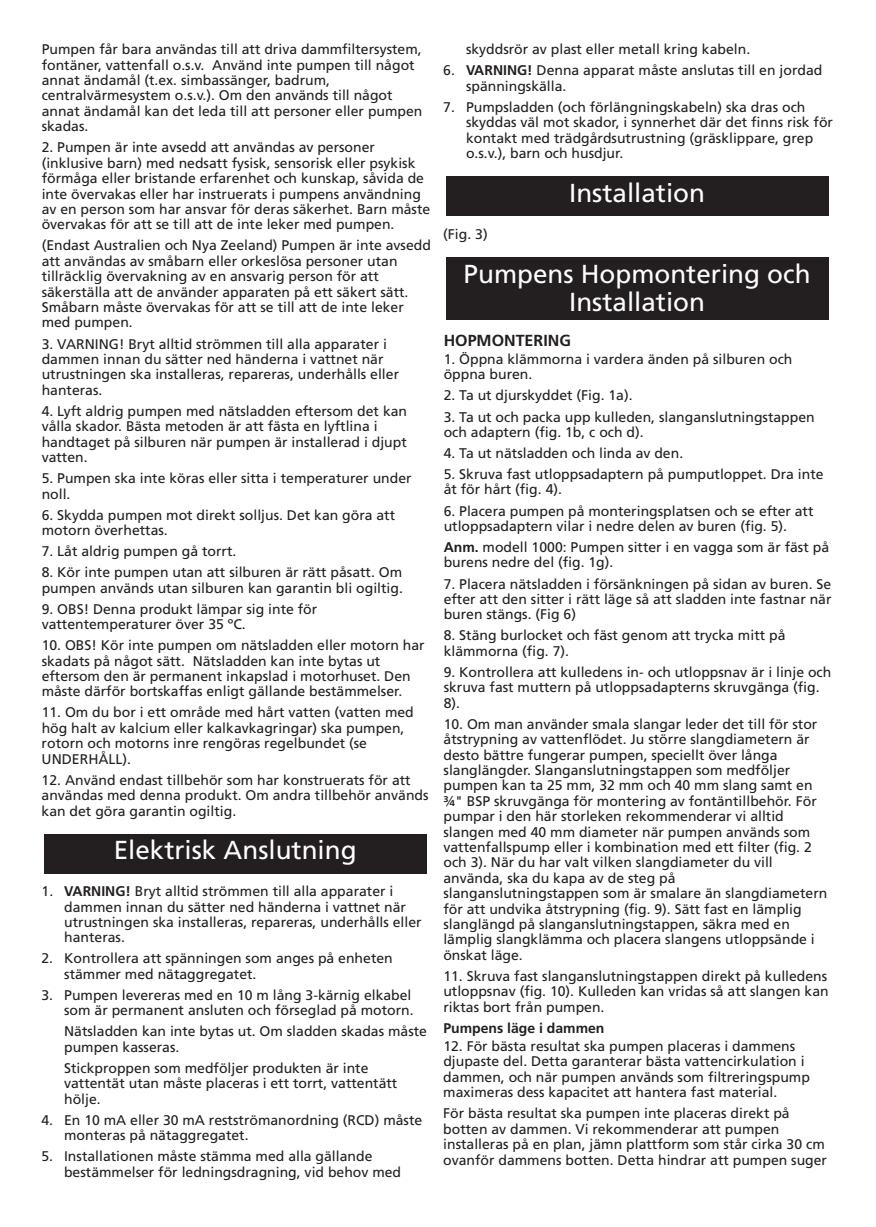
<style>
.page{position:relative;width:876px;height:1227px;background:#fff}
.page>*{position:absolute;margin:0;border:0;box-sizing:border-box;transform-origin:0 0}
.t1{font:26px/28px "Frutiger";color:#fff;text-align:center}
.t2{font:700 16px "Frutiger";color:#231f20}
.t3{font:14px/15.4px "Frutiger";color:#231f20}
.t4{font:700 14px "Frutiger";color:#231f20}
.s1{font-weight:700}
</style>
<div class="page">
<div style="left:445px;top:176px;width:383px;height:40px;background:#231f20"></div>
<div style="left:445px;top:257px;width:383px;height:63px;background:#231f20"></div>
<div style="left:44px;top:833px;width:382px;height:40px;background:#231f20"></div>
<p class="t3" style="left:42px;top:43px;width:382px">Pumpen får bara användas till att driva dammfiltersystem, fontäner, vattenfall o.s.v. Använd inte pumpen till något annat ändamål (t.ex. simbassänger, badrum, centralvärmesystem o.s.v.). Om den används till något annat ändamål kan det leda till att personer eller pumpen skadas.</p>
<p class="t3" style="left:42px;top:141px;width:390px">2. Pumpen är inte avsedd att användas av personer (inklusive barn) med nedsatt fysisk, sensorisk eller psykisk förmåga eller bristande erfarenhet och kunskap, såvida de inte övervakas eller har instruerats i pumpens användning av en person som har ansvar för deras säkerhet. Barn måste övervakas för att se till att de inte leker med pumpen.</p>
<p class="t3" style="left:42px;top:239px;width:390px">(Endast Australien och Nya Zeeland) Pumpen är inte avsedd att användas av småbarn eller orkeslösa personer utan tillräcklig övervakning av en ansvarig person för att säkerställa att de använder apparaten på ett säkert sätt.<br>Småbarn måste övervakas för att se till att de inte leker med pumpen.</p>
<p class="t3" style="left:42px;top:337px;width:359px">3. VARNING! Bryt alltid strömmen till alla apparater i dammen innan du sätter ned händerna i vattnet när utrustningen ska installeras, repareras, underhålls eller hanteras.</p>
<p class="t3" style="left:42px;top:404px;width:367px">4. Lyft aldrig pumpen med nätsladden eftersom det kan vålla skador. Bästa metoden är att fästa en lyftlina i handtaget på silburen när pumpen är installerad i djupt vatten.</p>
<p class="t3" style="left:42px;top:471px;width:371px">5. Pumpen ska inte köras eller sitta i temperaturer under noll.</p>
<p class="t3" style="left:42px;top:508px;width:355px">6. Skydda pumpen mot direkt solljus. Det kan göra att motorn överhettas.</p>
<p class="t3" style="left:42px;top:544px;width:196px">7. Låt aldrig pumpen gå torrt.</p>
<p class="t3" style="left:42px;top:565px;width:362px">8. Kör inte pumpen utan att silburen är rätt påsatt. Om pumpen används utan silburen kan garantin bli ogiltig.</p>
<p class="t3" style="left:42px;top:602px;width:277px">9. OBS! Denna produkt lämpar sig inte för vattentemperaturer över 35 ºC.</p>
<p class="t3" style="left:42px;top:638px;width:384px">10. OBS! Kör inte pumpen om nätsladden eller motorn har skadats på något sätt. Nätsladden kan inte bytas ut eftersom den är permanent inkapslad i motorhuset. Den måste därför bortskaffas enligt gällande bestämmelser.</p>
<p class="t3" style="left:42px;top:706px;width:373px">11. Om du bor i ett område med hårt vatten (vatten med hög halt av kalcium eller kalkavkagringar) ska pumpen, rotorn och motorns inre rengöras regelbundet (se UNDERHÅLL).</p>
<p class="t3" style="left:42px;top:773px;width:388px">12. Använd endast tillbehör som har konstruerats för att användas med denna produkt. Om andra tillbehör används kan det göra garantin ogiltig.</p>
<h1 class="t1" style="left:114px;top:838px;width:244px">Elektrisk Anslutning</h1>
<p class="t3" style="left:64px;top:884px;width:359px;text-indent:-23px">1. <span class="s1">VARNING!</span> Bryt alltid strömmen till alla apparater i dammen innan du sätter ned händerna i vattnet när utrustningen ska installeras, repareras, underhålls eller hanteras.</p>
<p class="t3" style="left:64px;top:952px;width:330px;text-indent:-23px">2. Kontrollera att spänningen som anges på enheten stämmer med nätaggregatet.</p>
<p class="t3" style="left:41px;top:988px;width:373px;text-align:right">3. Pumpen levereras med en 10 m lång 3-kärnig elkabel som är permanent ansluten och förseglad på motorn.</p>
<p class="t3" style="left:64px;top:1025px;width:364px">Nätsladden kan inte bytas ut. Om sladden skadas måste pumpen kasseras.</p>
<p class="t3" style="left:64px;top:1061px;width:334px">Stickproppen som medföljer produkten är inte vattentät utan måste placeras i ett torrt, vattentätt hölje.</p>
<p class="t3" style="left:64px;top:1113px;width:359px;text-indent:-23px">4. En 10 mA eller 30 mA restströmanordning (RCD) måste monteras på nätaggregatet.</p>
<p class="t3" style="left:64px;top:1149px;width:338px;text-indent:-23px">5. Installationen måste stämma med alla gällande bestämmelser för ledningsdragning, vid behov med</p>
<p class="t3" style="left:466px;top:43px;width:285px">skyddsrör av plast eller metall kring kabeln.</p>
<p class="t3" style="left:466px;top:64px;width:357px;text-indent:-23px">6. <span class="s1">VARNING!</span> Denna apparat måste anslutas till en jordad spänningskälla.</p>
<p class="t3" style="left:466px;top:100px;width:368px;text-indent:-23px">7. Pumpsladden (och förlängningskabeln) ska dras och skyddas väl mot skador, i synnerhet där det finns risk för kontakt med trädgårdsutrustning (gräsklippare, grep o.s.v.), barn och husdjur.</p>
<p class="t3" style="left:443px;top:227px;width:46px">(Fig. 3)</p>
<h1 class="t1" style="left:569px;top:180px;width:137px">Installation</h1>
<h1 class="t1" style="left:463px;top:261px;width:348px">Pumpens Hopmontering och<br>Installation</h1>
<p class="t2" style="left:443px;top:334px;width:129px">HOPMONTERING</p>
<p class="t3" style="left:443px;top:352px;width:350px">1. Öppna klämmorna i vardera änden på silburen och öppna buren.</p>
<p class="t3" style="left:443px;top:389px;width:190px">2. Ta ut djurskyddet (Fig. 1a).</p>
<p class="t3" style="left:443px;top:410px;width:372px">3. Ta ut och packa upp kulleden, slanganslutningstappen och adaptern (fig. 1b, c och d).</p>
<p class="t3" style="left:443px;top:446px;width:241px">4. Ta ut nätsladden och linda av den.</p>
<p class="t3" style="left:443px;top:467px;width:381px">5. Skruva fast utloppsadaptern på pumputloppet. Dra inte åt för hårt (fig. 4).</p>
<p class="t3" style="left:443px;top:504px;width:371px">6. Placera pumpen på monteringsplatsen och se efter att utloppsadaptern vilar i nedre delen av buren (fig. 5).</p>
<p class="t3" style="left:443px;top:540px;width:387px"><span class="s1">Anm.</span> modell 1000: Pumpen sitter i en vagga som är fäst på burens nedre del (fig. 1g).</p>
<p class="t3" style="left:443px;top:577px;width:389px;text-align:justify">7. Placera nätsladden i försänkningen på sidan av buren. Se efter att den sitter i rätt läge så att sladden inte fastnar när buren stängs. (Fig 6)</p>
<p class="t3" style="left:443px;top:629px;width:343px">8. Stäng burlocket och fäst genom att trycka mitt på klämmorna (fig. 7).</p>
<p class="t3" style="left:443px;top:665px;width:389px">9. Kontrollera att kulledens in- och utloppsnav är i linje och skruva fast muttern på utloppsadapterns skruvgänga (fig.<br>8).</p>
<p class="t3" style="left:443px;top:717px;width:385px">10. Om man använder smala slangar leder det till för stor åtstrypning av vattenflödet. Ju större slangdiametern är desto bättre fungerar pumpen, speciellt över långa slanglängder. Slanganslutningstappen som medföljer pumpen kan ta 25 mm, 32 mm och 40 mm slang samt en ¾" BSP skruvgänga för montering av fontäntillbehör. För pumpar i den här storleken rekommenderar vi alltid slangen med 40 mm diameter när pumpen används som vattenfallspump eller i kombination med ett filter (fig. 2 och 3). När du har valt vilken slangdiameter du vill använda, ska du kapa av de steg på slanganslutningstappen som är smalare än slangdiametern för att undvika åtstrypning (fig. 9). Sätt fast en lämplig slanglängd på slanganslutningstappen, säkra med en lämplig slangklämma och placera slangens utloppsände i önskat läge.</p>
<p class="t3" style="left:443px;top:969px;width:387px;text-align:justify">11. Skruva fast slanganslutningstappen direkt på kulledens utloppsnav (fig. 10). Kulleden kan vridas så att slangen kan riktas bort från pumpen.</p>
<p class="t4" style="left:443px;top:1022px;width:162px">Pumpens läge i dammen</p>
<p class="t3" style="left:443px;top:1039px;width:368px">12. För bästa resultat ska pumpen placeras i dammens djupaste del. Detta garanterar bästa vattencirkulation i dammen, och när pumpen används som filtreringspump maximeras dess kapacitet att hantera fast material.</p>
<p class="t3" style="left:443px;top:1106px;width:385px">För bästa resultat ska pumpen inte placeras direkt på botten av dammen. Vi rekommenderar att pumpen installeras på en plan, jämn plattform som står cirka 30 cm ovanför dammens botten. Detta hindrar att pumpen suger</p>
</div>
